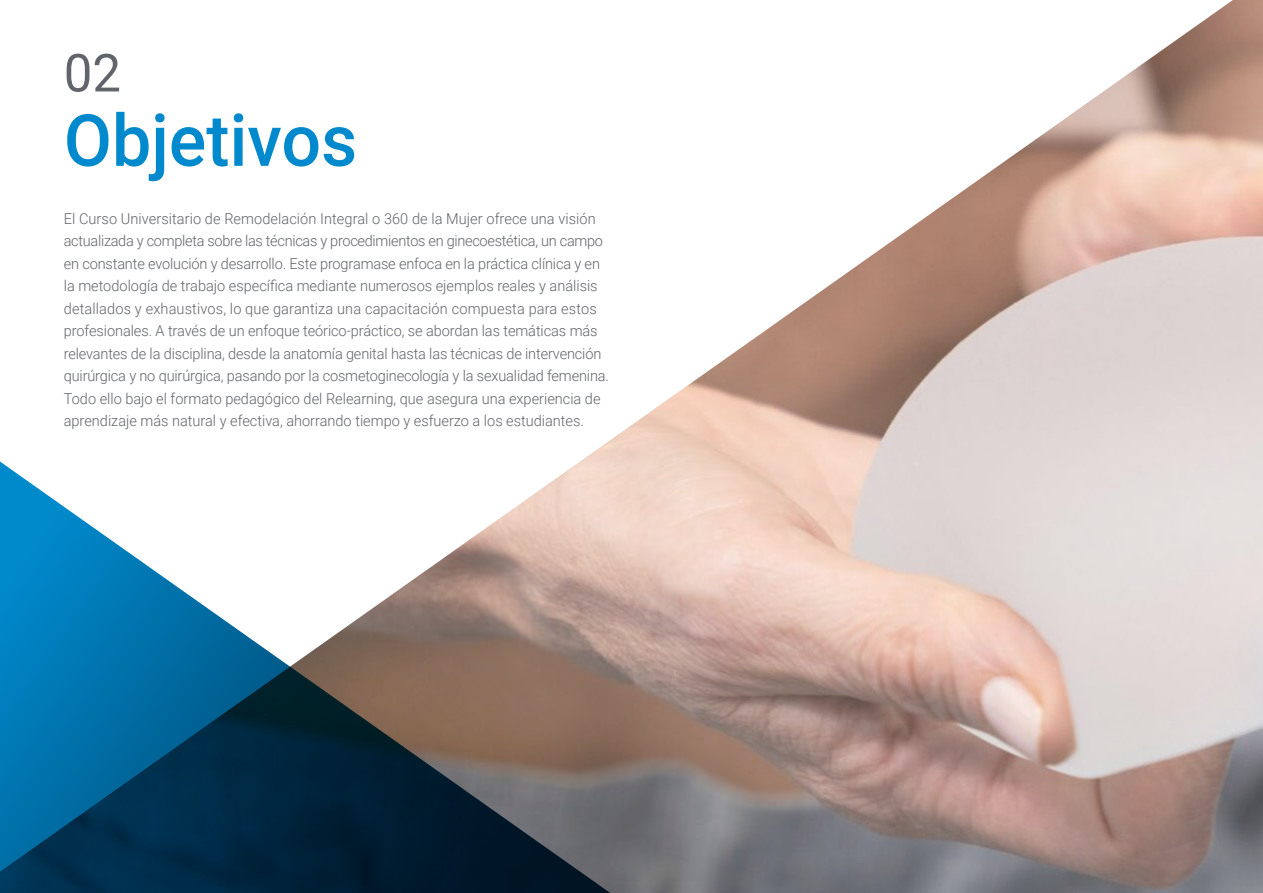
<style>
.page{position:relative;width:1263px;height:893px;background:#fff}
.page>*{position:absolute;margin:0;border:0;box-sizing:border-box;transform-origin:0 0}
.t1{font:500 72px "Roboto";color:#0089cd}
.t2{font:52.5px "Roboto";color:#61646a}
.t3{font:300 15px/22.5px "Roboto";letter-spacing:-.005em;color:#61646a}
</style>
<div class="page">
<img style="left:602px;top:0;width:661px;height:893px">
<svg style="left:0;top:446px;width:640px;height:447px"></svg>
<h2 class="t2" style="left:64px;top:36px;width:59px">02</h2>
<h1 class="t1" style="left:64px;top:90px;width:295px">Objetivos</h1>
<p class="t3" style="left:64px;top:207px;width:547px">El Curso Universitario de Remodelación Integral o 360 de la Mujer ofrece una visión actualizada y completa sobre las técnicas y procedimientos en ginecoestética, un campo en constante evolución y desarrollo. Este programase enfoca en la práctica clínica y en la metodología de trabajo específica mediante numerosos ejemplos reales y análisis detallados y exhaustivos, lo que garantiza una capacitación compuesta para estos profesionales. A través de un enfoque teórico-práctico, se abordan las temáticas más relevantes de la disciplina, desde la anatomía genital hasta las técnicas de intervención quirúrgica y no quirúrgica, pasando por la cosmetoginecología y la sexualidad femenina.<br>Todo ello bajo el formato pedagógico del Relearning, que asegura una experiencia de aprendizaje más natural y efectiva, ahorrando tiempo y esfuerzo a los estudiantes.</p>
</div>
